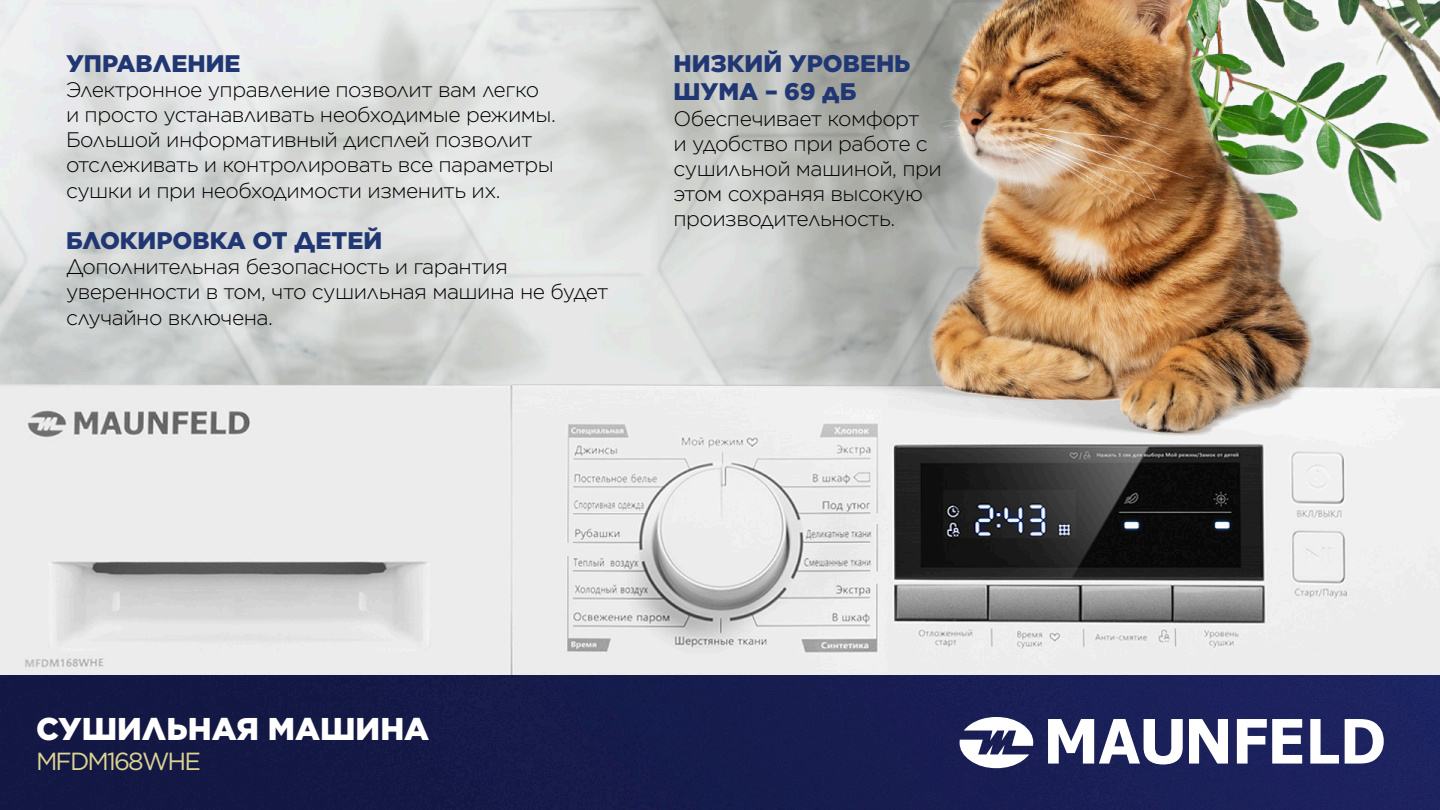
<style>
.page{position:relative;width:1440px;height:810px;background:#fff}
.page>*{position:absolute;margin:0;border:0;box-sizing:border-box;transform-origin:0 0}
.t1{font:900 31.5px "Gotham";color:#fff}
.t2{font:24.75px "Gotham";letter-spacing:-.075em;color:#dbd492}
.t3{font:900 24px/28.8px "Gotham";color:#213773}
.t4{font:300 21px/25.2px "Gotham";letter-spacing:-.025em;color:#000}
</style>
<div class="page">
<img style="left:0;top:0;width:1440px;height:810px">
<svg style="left:960px;top:717px;width:424px;height:51px"></svg>
<p class="t3" style="left:66px;top:49px;width:176px">УПРАВЛЕНИЕ</p>
<p class="t4" style="left:66px;top:76px;width:491px">Электронное управление позволит вам легко и просто устанавливать необходимые режимы.<br>Большой информативный дисплей позволит отслеживать и контролировать все параметры сушки и при необходимости изменить их.</p>
<p class="t3" style="left:66px;top:226px;width:318px">БЛОКИРОВКА ОТ ДЕТЕЙ</p>
<p class="t4" style="left:66px;top:254px;width:544px">Дополнительная безопасность и гарантия уверенности в том, что сушильная машина не будет случайно включена.</p>
<p class="t3" style="left:674px;top:49px;width:239px">НИЗКИЙ УРОВЕНЬ<br>ШУМА – 69 дБ</p>
<p class="t4" style="left:674px;top:105px;width:270px">Обеспечивает комфорт<br>и удобство при работе с сушильной машиной, при этом сохраняя высокую производительность.</p>
<p class="t1" style="left:36px;top:707px;width:395px">СУШИЛЬНАЯ МАШИНА</p>
<p class="t2" style="left:36px;top:745px;width:167px">MFDM168WHE</p>
</div>
